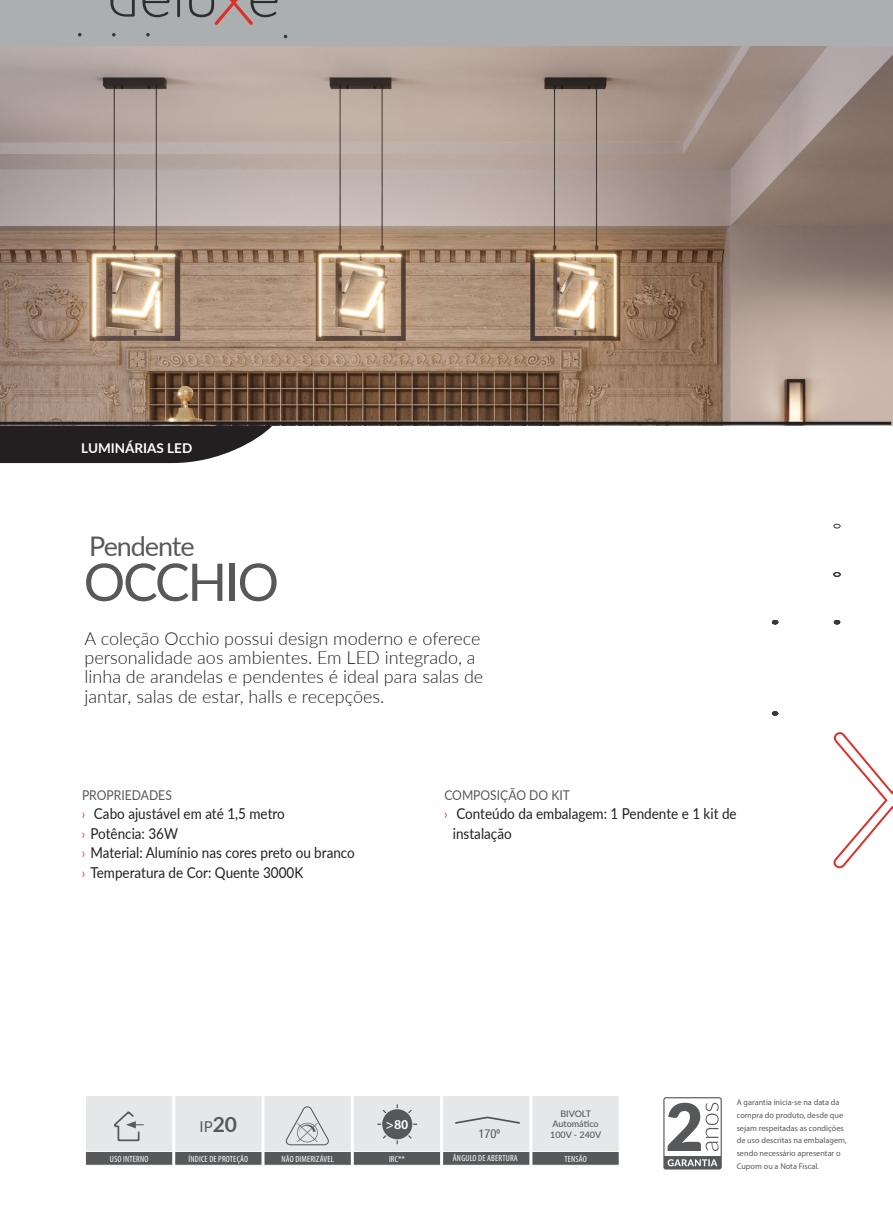
<style>
.page{position:relative;width:893px;height:1212px;background:#fff}
.page>*{position:absolute;margin:0;border:0;box-sizing:border-box;transform-origin:0 0}
.t1{font:51.9px "Lato";letter-spacing:-.04em;color:#57585a}
.t2{font:27px "Lato";letter-spacing:-.04em;color:#57585a}
.text_description{font:300 18px/19.4px "Lato";color:#231f20}
.t3{font:15px/19.4px "Lato";color:#231f20;scale:.9 1}
.t4{font:15px "Lato";color:#57585a}
.title_description{font:13.5px "Lato";color:#57585a;scale:.9 1}
.t5{font:700 13.5px "Lato";color:#fff}
.t6{font:600 13.5px "Myriad Pro";color:#fff}
.t7{font:condensed 12.45px "Helvetica Neue LT Com";color:#505353}
.table_header{font:condensed 9px "Myriad Pro";letter-spacing:.02em;color:#fff}
.t8{font:500 9px "Lato";color:#57585a}
.t9{font:8.25px/12.8px "Myriad Pro";color:#57585a}
.s1{font-family:"Myriad Pro";font-stretch:condensed;color:#ee2e22}
.s2{font-weight:700;font-size:21px}
</style>
<div class="page">
<img style="left:0;top:46px;width:893px;height:379px">
<svg style="left:0;top:426px;width:272px;height:37px;background:#3b3839"></svg>
<hr style="left:0;top:422px;width:891px;height:3px;background:#231f20">
<svg style="left:663px;top:1097px;width:59px;height:72px"></svg>
<svg style="left:772px;top:711px;width:6px;height:4px"></svg>
<svg style="left:772px;top:620px;width:6px;height:4px"></svg>
<svg style="left:833px;top:524px;width:8px;height:4px"></svg>
<svg style="left:834px;top:620px;width:6px;height:4px"></svg>
<div style="left:833px;top:572px;width:8px;height:5px;border:1px solid #36393c;border-radius:50%"></div>
<svg style="left:833px;top:732px;width:60px;height:137px"></svg>
<div style="left:0;top:0;width:893px;height:46px;background:#abafb0"></div>
<svg style="left:112px;top:33px;width:4px;height:4px"></svg>
<svg style="left:146px;top:33px;width:4px;height:4px"></svg>
<svg style="left:110px;top:0;width:25px;height:17px"></svg>
<svg style="left:143px;top:0;width:26px;height:17px"></svg>
<svg style="left:177px;top:0;width:3px;height:17px"></svg>
<svg style="left:189px;top:0;width:89px;height:25px"></svg>
<svg style="left:85px;top:1096px;width:534px;height:69px;background:#c8c9cb"></svg>
<p class="t5" style="left:81px;top:438px;width:113px">LUMINÁRIAS LED</p>
<p class="t2" style="left:89px;top:527px;width:107px">Pendente</p>
<p class="t1" style="left:84px;top:545px;width:197px">OCCHIO</p>
<p class="text_description" style="left:85px;top:628px;width:400px">A coleção Occhio possui design moderno e oferece personalidade aos ambientes. Em LED integrado, a linha de arandelas e pendentes é ideal para salas de jantar, salas de estar, halls e recepções.</p>
<p class="title_description" style="left:82px;top:785px;width:101px">PROPRIEDADES</p>
<p class="t3" style="left:82px;top:803px;width:227px"><span class="s1">›</span> Cabo ajustável em até 1,5 metro</p>
<p class="t3" style="left:82px;top:823px;width:108px"><span class="s1">›</span> Potência: 36W</p>
<p class="t3" style="left:82px;top:842px;width:305px"><span class="s1">›</span> Material: Alumínio nas cores preto ou branco</p>
<p class="t3" style="left:82px;top:862px;width:247px"><span class="s1">›</span> Temperatura de Cor: Quente 3000K</p>
<p class="title_description" style="left:444px;top:785px;width:141px">COMPOSIÇÃO DO KIT</p>
<p class="t3" style="left:453px;top:803px;width:317px;text-indent:-9px"><span class="s1">›</span> Conteúdo da embalagem: 1 Pendente e 1 kit de instalação</p>
<p class="t8" style="left:560px;top:1107px;width:32px">BIVOLT</p>
<p class="t8" style="left:552px;top:1117px;width:48px">Automático</p>
<p class="t8" style="left:550px;top:1128px;width:53px">100V - 240V</p>
<p class="t4" style="left:200px;top:1116px;width:39px">IP<span class="s2">20</span></p>
<p class="t6" style="left:386px;top:1116px;width:24px">&gt;80</p>
<p class="t7" style="left:478px;top:1126px;width:23px">170º</p>
<p class="table_header" style="left:453px;top:1153px;width:66px">ÂNGULO DE ABERTURA</p>
<p class="table_header" style="left:110px;top:1153px;width:40px">USO INTERNO</p>
<p class="table_header" style="left:189px;top:1153px;width:61px">ÍNDICE DE PROTEÇÃO</p>
<p class="table_header" style="left:281px;top:1153px;width:54px">NÃO DIMERIZÁVEL</p>
<p class="table_header" style="left:389px;top:1153px;width:17px">IRC**</p>
<p class="table_header" style="left:564px;top:1153px;width:24px">TENSÃO</p>
<p class="t9" style="left:737px;top:1096px;width:112px">A garantia inicia-se na data da compra do produto, desde que sejam respeitadas as condições de uso descritas na embalagem, sendo necessário apresentar o<br>Cupom ou a Nota Fiscal.</p>
</div>
